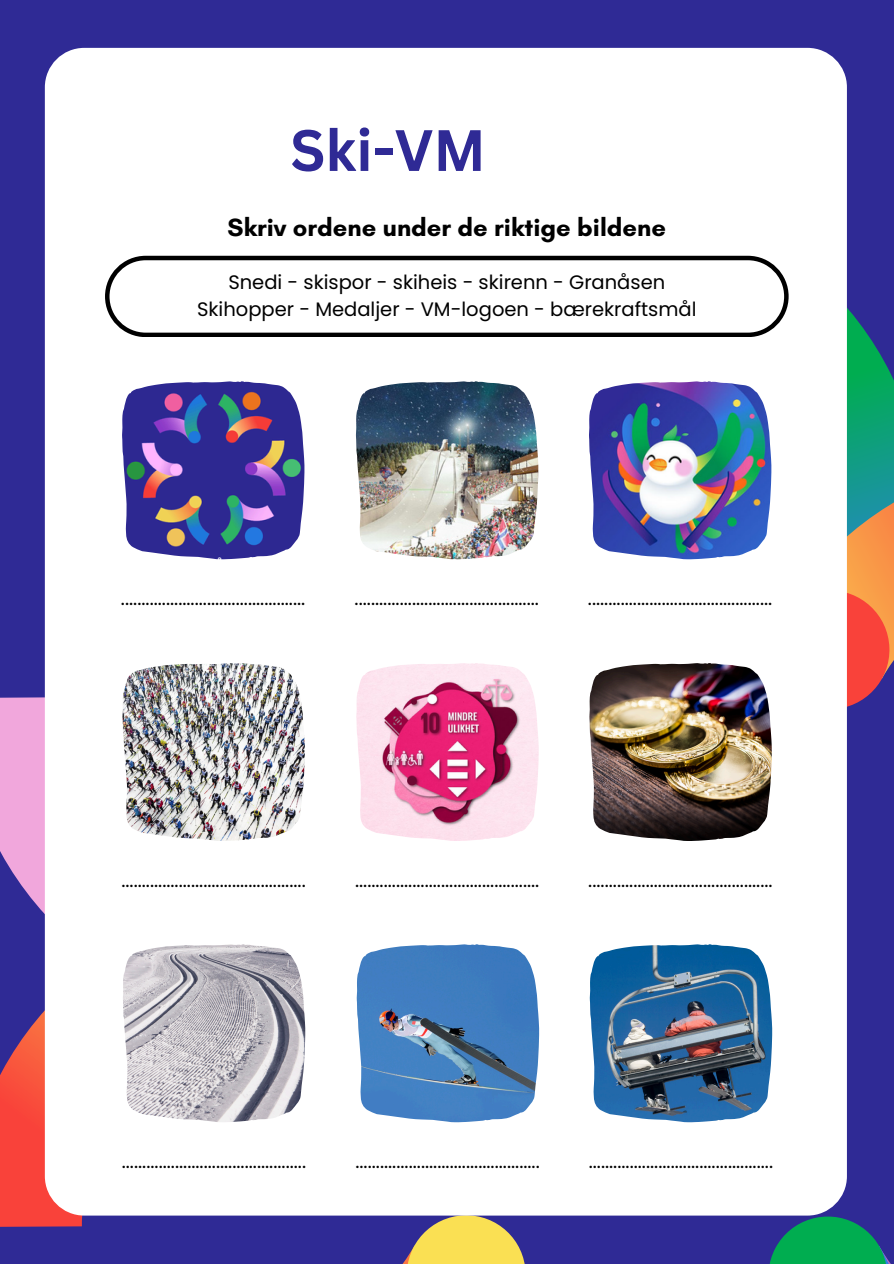
<style>
.page{position:relative;width:894px;height:1264px;background:#fff}
.page>*{position:absolute;margin:0;border:0;box-sizing:border-box;transform-origin:0 0}
.t1{font:700 57px "Canva Sans";color:#2f2a95}
.t2{font:700 25.5px "Glacial Indifference";color:#000}
.t3{font:19.5px "Poppins";color:#000}
</style>
<div class="page">
<div style="left:0;top:0;width:893px;height:1263px;background:#2f2a95"></div>
<svg style="left:702px;top:1208px;width:188px;height:55px"></svg>
<svg style="left:846px;top:237px;width:47px;height:209px"></svg>
<svg style="left:846px;top:446px;width:47px;height:264px;background:#ac7961"></svg>
<svg style="left:75px;top:1215px;width:518px;height:48px"></svg>
<svg style="left:0;top:1020px;width:286px;height:206px;fill:#f9423b"></svg>
<svg style="left:0;top:697px;width:45px;height:323px;fill:#f1a7dc"></svg>
<div style="left:45px;top:48px;width:801px;height:1167px;background:#fff;border-radius:39px"></div>
<svg style="left:105px;top:256px;width:683px;height:81px"></svg>
<img style="left:356px;top:381px;width:182px;height:178px">
<img style="left:122px;top:381px;width:182px;height:178px">
<img style="left:589px;top:381px;width:182px;height:178px">
<img style="left:356px;top:663px;width:182px;height:177px">
<img style="left:122px;top:663px;width:183px;height:177px">
<img style="left:589px;top:663px;width:182px;height:177px">
<img style="left:356px;top:944px;width:183px;height:178px">
<img style="left:123px;top:944px;width:182px;height:178px">
<img style="left:589px;top:944px;width:182px;height:178px">
<h1 class="t1" style="left:290px;top:110px;width:197px">Ski-VM</h1>
<p class="t2" style="left:227px;top:211px;width:440px">Skriv ordene under de riktige bildene</p>
<p class="t3" style="left:228px;top:268px;width:438px">Snedi - skispor - skiheis - skirenn - Granåsen</p>
<p class="t3" style="left:197px;top:295px;width:500px">Skihopper - Medaljer - VM-logoen - bærekraftsmål</p>
<p class="t3" style="left:121px;top:584px;width:186px">.............................................</p>
<p class="t3" style="left:354px;top:584px;width:186px">.............................................</p>
<p class="t3" style="left:587px;top:584px;width:186px">.............................................</p>
<p class="t3" style="left:121px;top:866px;width:186px">.............................................</p>
<p class="t3" style="left:355px;top:866px;width:186px">.............................................</p>
<p class="t3" style="left:588px;top:866px;width:186px">.............................................</p>
<p class="t3" style="left:122px;top:1147px;width:186px">.............................................</p>
<p class="t3" style="left:355px;top:1147px;width:186px">.............................................</p>
<p class="t3" style="left:588px;top:1147px;width:186px">.............................................</p>
</div>
